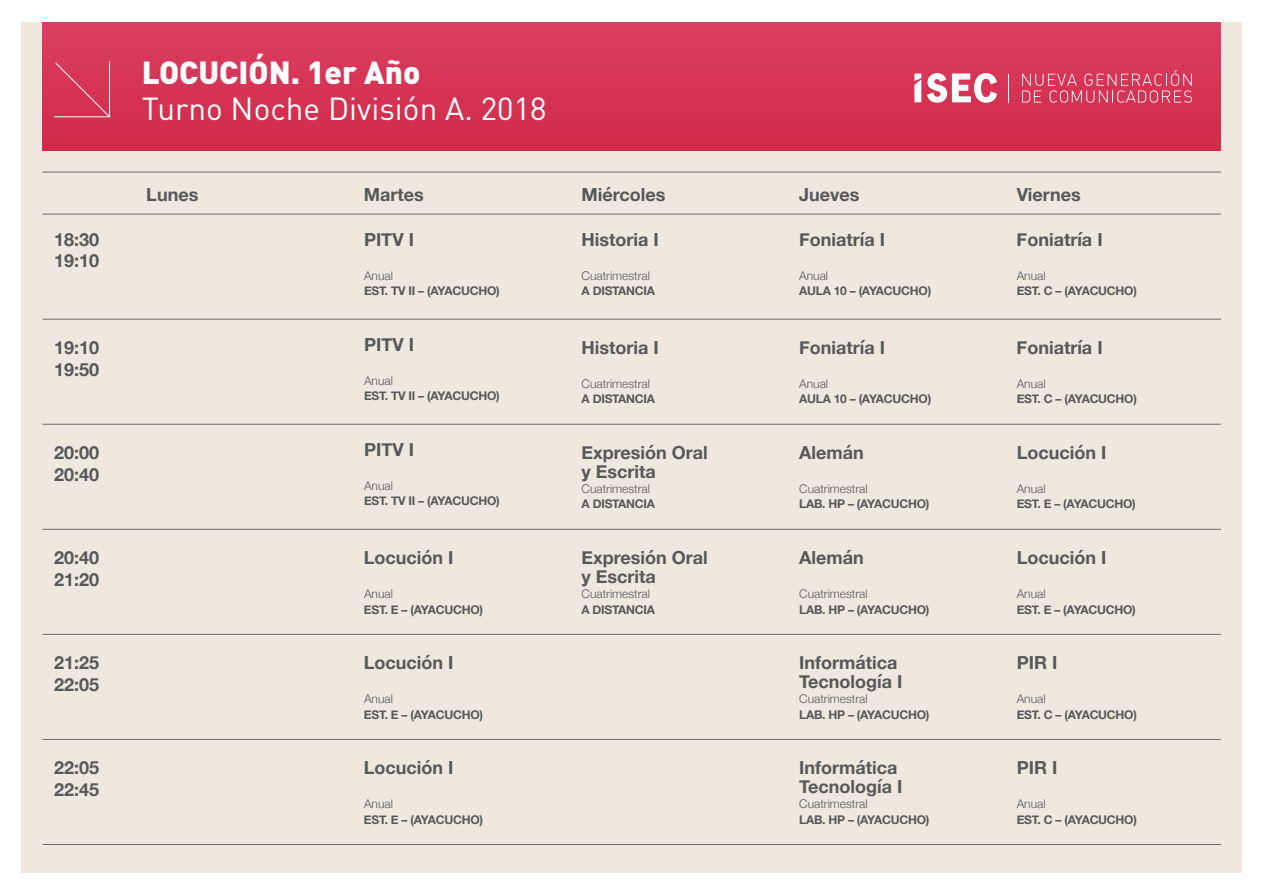
<style>
.page{position:relative;width:1265px;height:895px;background:#fff}
.page>*{position:absolute;margin:0;border:0;box-sizing:border-box;transform-origin:0 0}
.t1{font:31.5px "DIN Pro";color:#fff}
.t2{font:900 31.5px "DIN Pro";color:#fff}
.t3{font:700 18px/21.6px "Helvetica Neue";color:#57585a}
.t4{font:700 12px "Helvetica Neue";letter-spacing:-.02em;color:#57585a}
.t5{font:300 12px "Helvetica Neue";color:#57585a}
</style>
<div class="page">
<div style="left:21px;top:22px;width:1221px;height:850px;background:#efe8de"></div>
<div style="left:43px;top:22px;width:1177px;height:129px;background:#d53555"></div>
<svg style="left:1022px;top:70px;width:169px;height:33px"></svg>
<svg style="left:927px;top:73px;width:70px;height:30px"></svg>
<svg style="left:914px;top:74px;width:7px;height:28px"></svg>
<hr style="left:43px;top:172px;width:1177px;height:1px;background:#6c6d70">
<hr style="left:43px;top:214px;width:1177px;height:1px;background:#6c6d70">
<hr style="left:43px;top:319px;width:1177px;height:1px;background:#6c6d70">
<hr style="left:43px;top:424px;width:1177px;height:1px;background:#6c6d70">
<hr style="left:43px;top:529px;width:1177px;height:1px;background:#6c6d70">
<hr style="left:43px;top:634px;width:1177px;height:1px;background:#6c6d70">
<hr style="left:43px;top:739px;width:1177px;height:1px;background:#6c6d70">
<hr style="left:43px;top:844px;width:1177px;height:1px;background:#6c6d70">
<svg style="left:54px;top:61px;width:57px;height:57px"></svg>
<h1 class="t2" style="left:142px;top:51px;width:280px">LOCUCIÓN. 1er Año</h1>
<h1 class="t1" style="left:142px;top:87px;width:406px">Turno Noche División A. 2018</h1>
<h2 class="t3" style="left:54px;top:229px;width:47px">18:30<br>19:10</h2>
<h2 class="t3" style="left:54px;top:337px;width:47px">19:10<br>19:50</h2>
<h2 class="t3" style="left:146px;top:184px;width:54px">Lunes</h2>
<h2 class="t3" style="left:364px;top:184px;width:61px">Martes</h2>
<h2 class="t3" style="left:581px;top:184px;width:85px">Miércoles</h2>
<h2 class="t3" style="left:799px;top:184px;width:62px">Jueves</h2>
<h2 class="t3" style="left:1016px;top:184px;width:65px">Viernes</h2>
<h2 class="t3" style="left:364px;top:229px;width:51px">PITV I</h2>
<p class="t5" style="left:364px;top:265px;width:30px">Anual</p>
<p class="t4" style="left:364px;top:281px;width:137px">EST. TV II – (AYACUCHO)</p>
<h2 class="t3" style="left:364px;top:334px;width:51px">PITV I</h2>
<p class="t5" style="left:364px;top:370px;width:30px">Anual</p>
<p class="t4" style="left:364px;top:386px;width:137px">EST. TV II – (AYACUCHO)</p>
<h2 class="t3" style="left:581px;top:229px;width:79px">Historia I</h2>
<p class="t5" style="left:581px;top:265px;width:70px">Cuatrimestral</p>
<p class="t4" style="left:581px;top:281px;width:75px">A DISTANCIA</p>
<h2 class="t3" style="left:581px;top:337px;width:79px">Historia I</h2>
<p class="t5" style="left:581px;top:373px;width:70px">Cuatrimestral</p>
<p class="t4" style="left:581px;top:389px;width:75px">A DISTANCIA</p>
<h2 class="t3" style="left:799px;top:229px;width:87px">Foniatría I</h2>
<p class="t5" style="left:799px;top:265px;width:30px">Anual</p>
<p class="t4" style="left:799px;top:281px;width:133px">AULA 10 – (AYACUCHO)</p>
<h2 class="t3" style="left:799px;top:337px;width:87px">Foniatría I</h2>
<p class="t5" style="left:799px;top:373px;width:30px">Anual</p>
<p class="t4" style="left:799px;top:389px;width:133px">AULA 10 – (AYACUCHO)</p>
<h2 class="t3" style="left:1016px;top:229px;width:87px">Foniatría I</h2>
<p class="t5" style="left:1016px;top:265px;width:30px">Anual</p>
<p class="t4" style="left:1016px;top:281px;width:122px">EST. C – (AYACUCHO)</p>
<h2 class="t3" style="left:1016px;top:337px;width:87px">Foniatría I</h2>
<p class="t5" style="left:1016px;top:373px;width:30px">Anual</p>
<p class="t4" style="left:1016px;top:389px;width:122px">EST. C – (AYACUCHO)</p>
<h2 class="t3" style="left:364px;top:439px;width:51px">PITV I</h2>
<p class="t5" style="left:364px;top:475px;width:30px">Anual</p>
<p class="t4" style="left:364px;top:491px;width:137px">EST. TV II – (AYACUCHO)</p>
<h2 class="t3" style="left:581px;top:443px;width:128px;line-height:18.6px">Expresión Oral y Escrita</h2>
<p class="t5" style="left:581px;top:478px;width:70px">Cuatrimestral</p>
<p class="t4" style="left:581px;top:494px;width:75px">A DISTANCIA</p>
<h2 class="t3" style="left:799px;top:442px;width:66px">Alemán</h2>
<p class="t5" style="left:799px;top:478px;width:70px">Cuatrimestral</p>
<p class="t4" style="left:799px;top:494px;width:132px">LAB. HP – (AYACUCHO)</p>
<h2 class="t3" style="left:799px;top:547px;width:66px">Alemán</h2>
<p class="t5" style="left:799px;top:583px;width:70px">Cuatrimestral</p>
<p class="t4" style="left:799px;top:599px;width:132px">LAB. HP – (AYACUCHO)</p>
<h2 class="t3" style="left:54px;top:442px;width:47px">20:00<br>20:40</h2>
<h2 class="t3" style="left:1016px;top:442px;width:91px">Locución I</h2>
<p class="t5" style="left:1016px;top:478px;width:30px">Anual</p>
<p class="t4" style="left:1016px;top:494px;width:121px">EST. E – (AYACUCHO)</p>
<h2 class="t3" style="left:54px;top:547px;width:47px">20:40<br>21:20</h2>
<h2 class="t3" style="left:1016px;top:547px;width:91px">Locución I</h2>
<p class="t5" style="left:1016px;top:583px;width:30px">Anual</p>
<p class="t4" style="left:1016px;top:599px;width:121px">EST. E – (AYACUCHO)</p>
<h2 class="t3" style="left:364px;top:547px;width:91px">Locución I</h2>
<p class="t5" style="left:364px;top:583px;width:30px">Anual</p>
<p class="t4" style="left:364px;top:599px;width:121px">EST. E – (AYACUCHO)</p>
<h2 class="t3" style="left:364px;top:652px;width:91px">Locución I</h2>
<p class="t5" style="left:364px;top:688px;width:30px">Anual</p>
<p class="t4" style="left:364px;top:704px;width:121px">EST. E – (AYACUCHO)</p>
<h2 class="t3" style="left:364px;top:757px;width:91px">Locución I</h2>
<p class="t5" style="left:364px;top:793px;width:30px">Anual</p>
<p class="t4" style="left:364px;top:809px;width:121px">EST. E – (AYACUCHO)</p>
<h2 class="t3" style="left:581px;top:548px;width:128px;line-height:18.6px">Expresión Oral y Escrita</h2>
<p class="t5" style="left:581px;top:583px;width:70px">Cuatrimestral</p>
<p class="t4" style="left:581px;top:599px;width:75px">A DISTANCIA</p>
<h2 class="t3" style="left:799px;top:653px;width:105px;line-height:18.6px">Informática<br>Tecnología I</h2>
<p class="t5" style="left:799px;top:688px;width:70px">Cuatrimestral</p>
<p class="t4" style="left:799px;top:704px;width:132px">LAB. HP – (AYACUCHO)</p>
<h2 class="t3" style="left:799px;top:758px;width:105px;line-height:18.6px">Informática<br>Tecnología I</h2>
<p class="t5" style="left:799px;top:793px;width:70px">Cuatrimestral</p>
<p class="t4" style="left:799px;top:809px;width:132px">LAB. HP – (AYACUCHO)</p>
<h2 class="t3" style="left:54px;top:652px;width:47px">21:25<br>22:05</h2>
<h2 class="t3" style="left:1016px;top:652px;width:42px">PIR I</h2>
<p class="t5" style="left:1016px;top:688px;width:30px">Anual</p>
<p class="t4" style="left:1016px;top:704px;width:122px">EST. C – (AYACUCHO)</p>
<h2 class="t3" style="left:54px;top:757px;width:47px">22:05<br>22:45</h2>
<h2 class="t3" style="left:1016px;top:757px;width:42px">PIR I</h2>
<p class="t5" style="left:1016px;top:793px;width:30px">Anual</p>
<p class="t4" style="left:1016px;top:809px;width:122px">EST. C – (AYACUCHO)</p>
</div>
